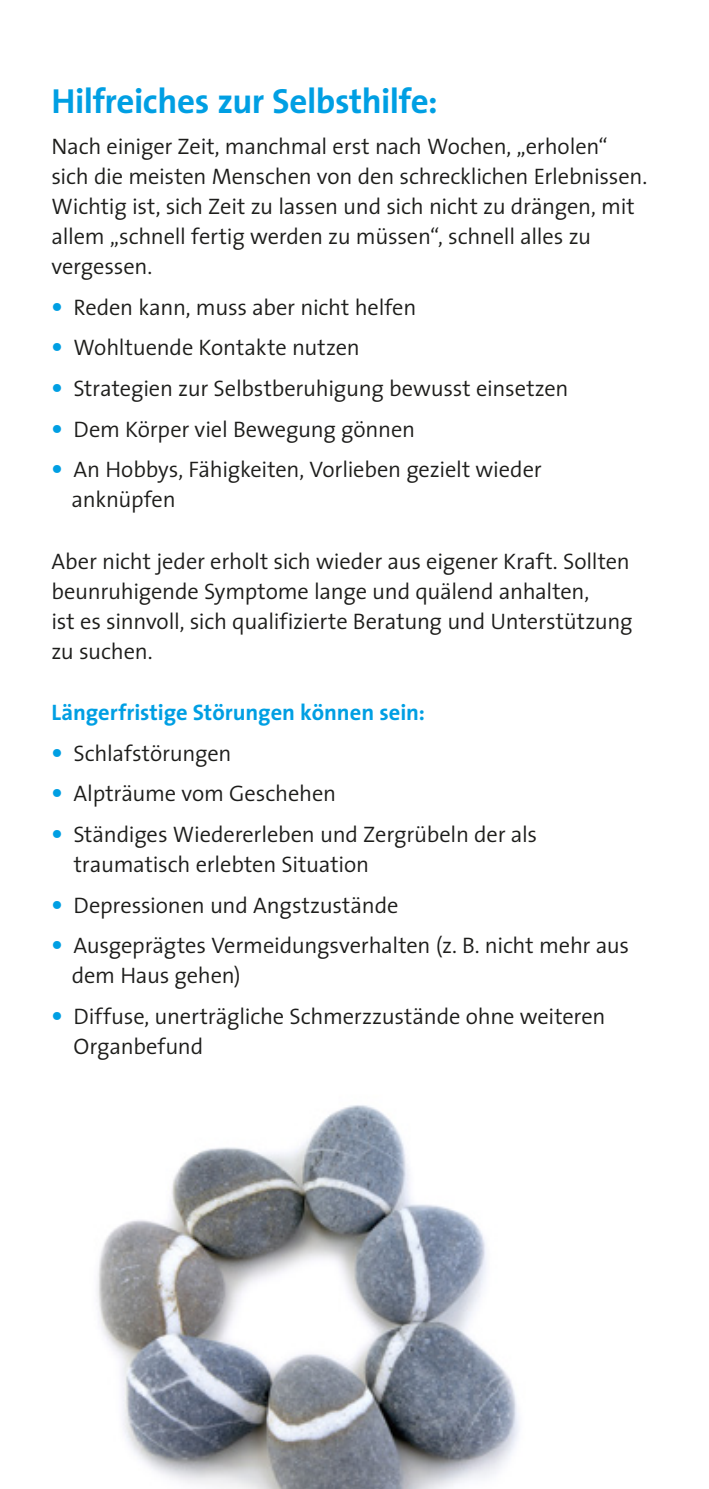
<style>
.page{position:relative;width:709px;height:1489px;background:#fff}
.page>*{position:absolute;margin:0;border:0;box-sizing:border-box;transform-origin:0 0}
.t1{font:700 35px "The Sans";letter-spacing:-.015em;color:#009fe3}
.t2{font:300 22.5px/30px "The Sans";letter-spacing:-.01em;color:#1d1d1b}
.t3{font:700 22.5px "The Sans";letter-spacing:-.005em;color:#009fe3}
.s1{font-family:"Helvetica Neue CE";color:#009fe3}
</style>
<div class="page">
<img style="left:97px;top:1105px;width:422px;height:383px">
<h1 class="t1" style="left:51px;top:79px;width:388px">Hilfreiches zur Selbsthilfe:</h1>
<p class="t2" style="left:51px;top:131px;width:597px">Nach einiger Zeit, manchmal erst nach Wochen, „erholen“ sich die meisten Menschen von den schrecklichen Erlebnissen.<br>Wichtig ist, sich Zeit zu lassen und sich nicht zu drängen, mit allem „schnell fertig werden zu müssen“, schnell alles zu vergessen.</p>
<p class="t2" style="left:51px;top:292px;width:366px"><span class="s1">•</span> Reden kann, muss aber nicht helfen</p>
<p class="t2" style="left:51px;top:333px;width:310px"><span class="s1">•</span> Wohltuende Kontakte nutzen</p>
<p class="t2" style="left:51px;top:373px;width:518px"><span class="s1">•</span> Strategien zur Selbstberuhigung bewusst einsetzen</p>
<p class="t2" style="left:51px;top:414px;width:365px"><span class="s1">•</span> Dem Körper viel Bewegung gönnen</p>
<p class="t2" style="left:71px;top:455px;width:472px;text-indent:-20px"><span class="s1">•</span> An Hobbys, Fähigkeiten, Vorlieben gezielt wieder anknüpfen</p>
<p class="t2" style="left:51px;top:546px;width:582px">Aber nicht jeder erholt sich wieder aus eigener Kraft. Sollten beunruhigende Symptome lange und quälend anhalten,<br>ist es sinnvoll, sich qualifizierte Beratung und Unterstützung zu suchen.</p>
<p class="t3" style="left:51px;top:697px;width:375px">Längerfristige Störungen können sein:</p>
<p class="t2" style="left:51px;top:738px;width:181px"><span class="s1">•</span> Schlafstörungen</p>
<p class="t2" style="left:51px;top:778px;width:286px"><span class="s1">•</span> Alpträume vom Geschehen</p>
<p class="t2" style="left:74px;top:819px;width:465px;text-indent:-22px"><span class="s1">•</span> Ständiges Wiedererleben und Zergrübeln der als traumatisch erlebten Situation</p>
<p class="t2" style="left:51px;top:890px;width:348px"><span class="s1">•</span> Depressionen und Angstzustände</p>
<p class="t2" style="left:72px;top:930px;width:559px;text-indent:-20px"><span class="s1">•</span> Ausgeprägtes Vermeidungsverhalten (z. B. nicht mehr aus dem Haus gehen)</p>
<p class="t2" style="left:73px;top:1001px;width:533px;text-indent:-22px"><span class="s1">•</span> Diffuse, unerträgliche Schmerzzustände ohne weiteren<br>Organbefund</p>
</div>
